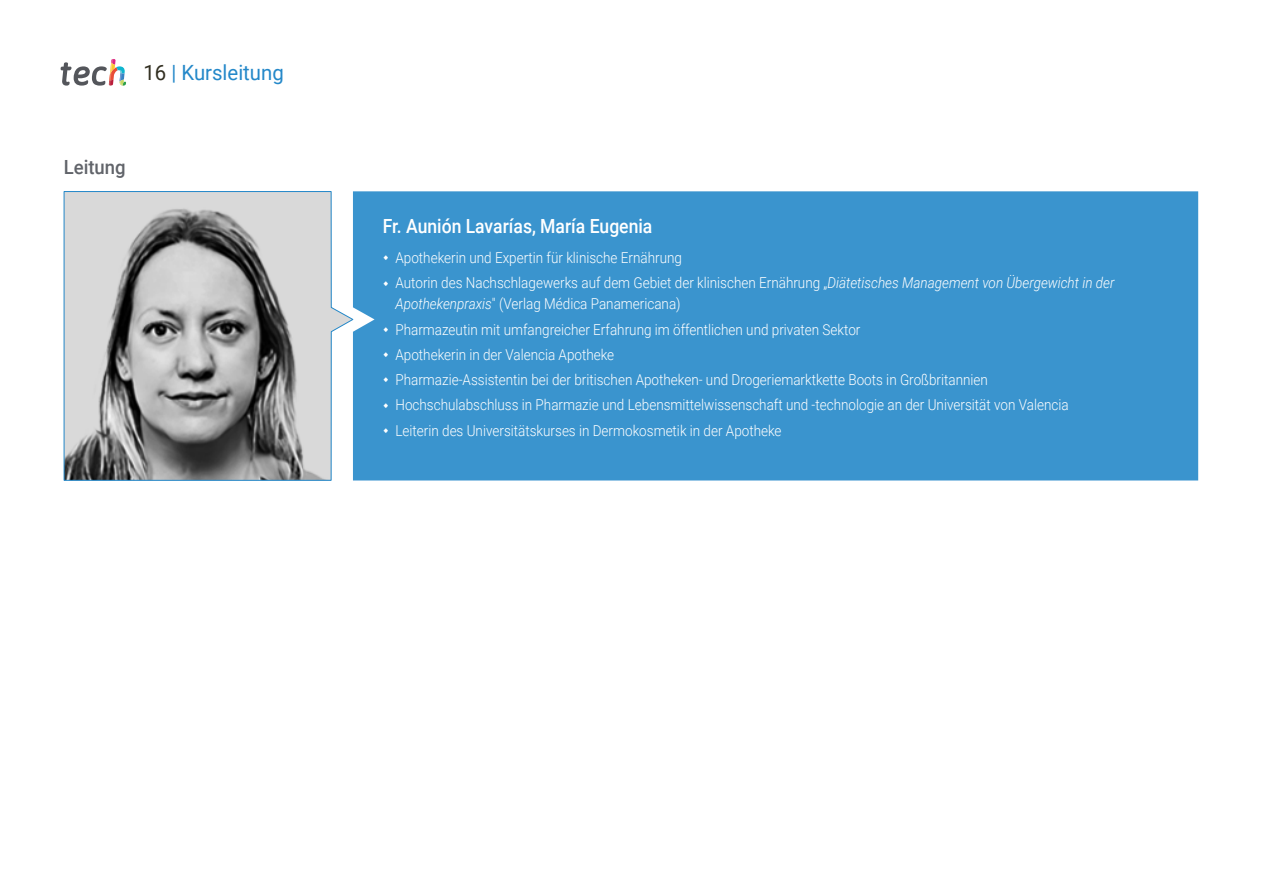
<style>
.page{position:relative;width:1263px;height:893px;background:#fff}
.page>*{position:absolute;margin:0;border:0;box-sizing:border-box;transform-origin:0 0}
.t1{font:21px "Roboto";color:#2488c9}
.t2{font:500 19.5px "Roboto";color:#fff;scale:.9 1}
.t3{font:500 19.5px "Roboto";color:#61646a;scale:.95 1}
.t4{font:300 15px/25.2px "Roboto";color:#fff;scale:.9 1}
.s1{color:#312e20}
.s2{font-style:italic}
</style>
<div class="page">
<svg style="left:61px;top:59px;width:65px;height:27px"></svg>
<div style="left:354px;top:191px;width:844px;height:289px;background:#3a94ce"></div>
<svg style="left:64px;top:191px;width:290px;height:290px;background:#a9aaab"></svg>
<svg style="left:384px;top:255px;width:4px;height:5px"></svg>
<svg style="left:384px;top:281px;width:4px;height:5px"></svg>
<svg style="left:384px;top:327px;width:4px;height:5px"></svg>
<svg style="left:384px;top:352px;width:4px;height:5px"></svg>
<svg style="left:384px;top:377px;width:4px;height:5px"></svg>
<svg style="left:384px;top:403px;width:4px;height:5px"></svg>
<svg style="left:384px;top:428px;width:4px;height:5px"></svg>
<h1 class="t1" style="left:144px;top:57px;width:142px"><span class="s1">16</span> | Kursleitung</h1>
<h2 class="t3" style="left:64px;top:154px;width:67px">Leitung</h2>
<h2 class="t2" style="left:383px;top:212px;width:301px">Fr. Aunión Lavarías, María Eugenia</h2>
<p class="t4" style="left:395px;top:244px;width:800px">Apothekerin und Expertin für klinische Ernährung<br>Autorin des Nachschlagewerks auf dem Gebiet der klinischen Ernährung „<span class="s2">Diätetisches Management von Übergewicht in der</span></p>
<p class="t4" style="left:395px;top:291px;width:749px"><span class="s2">Apothekenpraxis</span>" (Verlag Médica Panamericana)<br>Pharmazeutin mit umfangreicher Erfahrung im öffentlichen und privaten Sektor<br>Apothekerin in der Valencia Apotheke<br>Pharmazie-Assistentin bei der britischen Apotheken- und Drogeriemarktkette Boots in Großbritannien Hochschulabschluss in Pharmazie und Lebensmittelwissenschaft und -technologie an der Universität von Valencia Leiterin des Universitätskurses in Dermokosmetik in der Apotheke</p>
</div>
